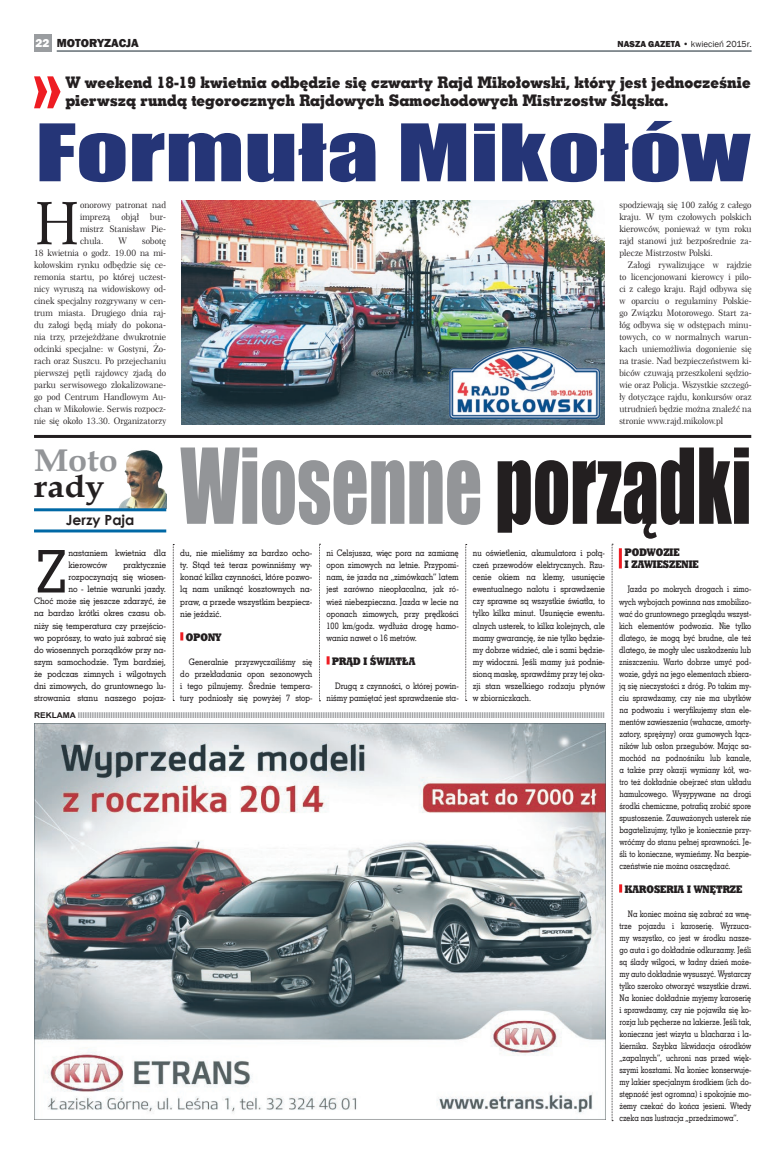
<style>
.page{position:relative;width:780px;height:1154px;background:#fff}
.page>*{position:absolute;margin:0;border:0;box-sizing:border-box;transform-origin:0 0}
.t1{font:96.5px "Impact";color:#939598;scale:.76 1}
.t2{font:73.2px "Impact";color:#253577;scale:1.4 1}
.t3{font:59.2px "Century 751 No 2 EU";color:#231f20;scale:.95 1}
.t4{font:59px "Geo Slab 703 Md EU";color:#231f20;scale:.9 1}
.t5{font:700 31.3px "Book Antiqua";color:#939598;scale:1.09 1}
.t6{font:700 31.3px "Book Antiqua";color:#231f20;scale:1.09 1}
.t7{font:16px/18px "Geo Slab 703 X Bd EU";color:#231f20}
.t8{font:700 14px "Century Gothic";color:#231f20}
.t9{font:800 12px "Franklin Gothic";color:#231f20}
.t10{font:11px/12px "Geo Slab 712 X Bd EU";color:#231f20;scale:.85 1}
.t11{font:9px/12px "Geo Slab 703 Md EU";color:#231f20;text-align:justify;scale:.81 1}
.t12{font:9px/12px "Geo Slab 703 Md EU";color:#231f20;text-align:justify;scale:.85 1}
.t13{font:9px/12px "Century 751 No 2 EU";color:#231f20;text-align:justify;scale:.95 1}
.t14{font:9px/12px "Geo Slab 703 Md EU";color:#231f20;scale:.9 1}
.t15{font:9px/12px "Century 751 No 2 EU";color:#231f20;text-align:justify;scale:.94 1}
.t16{font:9px "Franklin Gothic";color:#231f20}
.t17{font:700 8px "Arial";color:#939598;scale:1.05 1}
.s1{color:#fff}
.s2{font-weight:800}
.s3{color:#231f20}
</style>
<div class="page">
<div style="left:34px;top:34px;width:17px;height:17px;background:#9a9da0"></div>
<hr style="left:57px;top:51px;width:694px;height:1px;background:#15242e">
<img style="left:34px;top:724px;width:571px;height:396px">
<img style="left:118px;top:450px;width:48px;height:58px">
<hr style="left:34px;top:529px;width:132px;height:3px;background:#0068a5">
<hr style="left:34px;top:508px;width:132px;height:3px;background:#0068a5">
<svg style="left:34px;top:76px;width:27px;height:32px"></svg>
<svg style="left:173px;top:544px;width:1px;height:157px"></svg>
<svg style="left:319px;top:544px;width:1px;height:157px"></svg>
<svg style="left:465px;top:544px;width:2px;height:157px"></svg>
<svg style="left:611px;top:544px;width:2px;height:577px"></svg>
<svg style="left:180px;top:632px;width:3px;height:8px"></svg>
<svg style="left:326px;top:656px;width:3px;height:8px"></svg>
<hr style="left:619px;top:548px;width:3px;height:20px;background:#ee1d23">
<svg style="left:619px;top:884px;width:3px;height:8px"></svg>
<hr style="left:34px;top:435px;width:717px;height:3px;background:#231f20">
<img style="left:182px;top:200px;width:423px;height:224px">
<img style="left:447px;top:347px;width:154px;height:72px">
<h3 class="t9" style="left:35px;top:35px;width:105px"><span class="s1">22</span> MOTORYZACJA</h3>
<p class="t16" style="left:617px;top:38px;width:135px"><span class="s2">NASZA GAZETA</span> • kwiecień 2015r.</p>
<h3 class="t7" style="left:65px;top:73px;width:687px">W weekend 18-19 kwietnia odbędzie się czwarty Rajd Mikołowski, który jest jednocześnie pierwszą rundą tegorocznych Rajdowych Samochodowych Mistrzostw Śląska.</h3>
<h2 class="t2" style="left:35px;top:96px;width:512px">Formuła Mikołów</h2>
<h3 class="t3" style="left:34px;top:187px;width:50px">H</h3>
<p class="t13" style="left:80px;top:199px;width:92px">onorowy patronat nad imprezą objął bur&shy;mistrz Stanisław Pie&shy;chula.</p>
<p class="t13" style="left:34px;top:235px;width:141px;text-indent:108px">sobotę 18 kwietnia o godz. 19.00 na mi&shy;kołowskim rynku odbędzie się ce&shy;remonia startu, po której uczest&shy;nicy wyruszą na widowiskowy od&shy;cinek specjalny rozgrywany w cen&shy;trum miasta. Drugiego dnia raj&shy;du załogi będą miały do pokona&shy;nia trzy, przejeżdżane dwukrotnie odcinki specjalne: w Gostyni, Żo&shy;rach oraz Suszcu. Po przejechaniu pierwszej pętli rajdowcy zjadą do parku serwisowego zlokalizowane&shy;go pod Centrum Handlowym Au&shy;chan w Mikołowie. Serwis rozpocz&shy;nie się około 13.30. Organizatorzy</p>
<p class="t13" style="left:119px;top:235px;width:10px">W</p>
<h3 class="t5" style="left:34px;top:439px;width:78px">Moto</h3>
<h3 class="t6" style="left:34px;top:465px;width:66px">rady</h3>
<h3 class="t8" style="left:66px;top:509px;width:70px">Jerzy Paja</h3>
<p class="t13" style="left:619px;top:199px;width:141px">spodziewają się 100 załóg z całego kraju. W tym czołowych polskich kierowców, ponieważ w tym roku rajd stanowi już bezpośrednie za&shy;plecze Mistrzostw Polski.</p>
<p class="t15" style="left:619px;top:259px;width:142px;text-indent:9px">Załogi rywalizujące w rajdzie to licencjonowani kierowcy i pilo&shy;ci z całego kraju. Rajd odbywa się w oparciu o regulaminy Polskie&shy;go Związku Motorowego. Start za&shy;łóg odbywa się w odstępach minu&shy;towych, co w normalnych warun&shy;kach uniemożliwia dogonienie się na trasie. Nad bezpieczeństwem ki&shy;biców czuwają przeszkoleni sędzio&shy;wie oraz Policja. Wszystkie szczegó&shy;ły dotyczące rajdu, konkursów oraz utrudnień będzie można znaleźć na stronie www.rajd.mikolow.pl</p>
<h1 class="t1" style="left:180px;top:411px;width:752px">Wiosenne <span class="s3">porządki</span></h1>
<p class="t12" style="left:473px;top:547px;width:157px">nu oświetlenia, akumulatora i połą&shy;czeń przewodów elektrycznych. Rzu&shy;cenie okiem na klemy, usunięcie ewentualnego nalotu i sprawdzenie czy sprawne są wszystkie światła, to tylko kilka minut. Usunięcie ewentu&shy;alnych usterek, to kilka kolejnych, ale mamy gwarancję, że nie tylko będzie&shy;my dobrze widzieć, ale i sami będzie&shy;my widoczni. Jeśli mamy już podnie&shy;sioną maskę, sprawdźmy przy tej oka&shy;zji stan wszelkiego rodzaju płynów w zbiorniczkach.</p>
<p class="t10" style="left:624px;top:547px;width:18px">PODWOZIE<br>I ZAWIESZENIE</p>
<h3 class="t4" style="left:34px;top:536px;width:40px">Z</h3>
<p class="t14" style="left:68px;top:547px;width:110px">nastaniem kwietnia dla kierowców</p>
<p class="t12" style="left:326px;top:547px;width:157px">ni Celsjusza, więc pora na zamianę opon zimowych na letnie. Przypomi&shy;nam, że jazda na „zimówkach” latem jest zarówno nieopłacalna, jak ró&shy;wież niebezpieczna. Jazda w lecie na oponach zimowych, przy prędkości 100 km/godz. wydłuża drogę hamo&shy;wania nawet o 16 metrów.</p>
<p class="t10" style="left:332px;top:655px;width:18px">PRĄD</p>
<p class="t10" style="left:363px;top:655px;width:17px">I ŚWIATŁA</p>
<p class="t12" style="left:326px;top:679px;width:157px;text-align:right">Drugą z czynności, o której powin&shy;niśmy pamiętać jest sprawdzenie sta-</p>
<p class="t14" style="left:34px;top:559px;width:148px;text-align:right">praktycznie<br>rozpoczynają się wiosen-<br>no - letnie warunki jazdy.<br>Choć może się jeszcze zdarzyć, że na bardzo krótki okres czasu ob&shy;niży się temperatura czy przejścio&shy;wo poprószy, to wato już zabrać się do wiosennych porządków przy na&shy;szym samochodzie. Tym bardziej, że podczas zimnych i wilgotnych dni zimowych, do gruntownego lu&shy;strowania stanu naszego pojaz-</p>
<p class="t14" style="left:180px;top:547px;width:148px;text-align:justify">du, nie mieliśmy za bardzo ocho&shy;ty. Stąd też teraz powinniśmy wy&shy;konać kilka czynności, które pozwo&shy;lą nam uniknąć kosztownych na&shy;praw, a przede wszystkim bezpiecz&shy;nie jeździć.</p>
<p class="t11" style="left:619px;top:583px;width:164px;text-indent:9px">Jazda po mokrych drogach i zimo&shy;wych wybojach powinna nas zmobilizo&shy;wać do gruntownego przeglądu wszyst&shy;kich elementów podwozia. Nie tylko dlatego, że mogą być brudne, ale też dlatego, że mogły ulec uszkodzeniu lub zniszczeniu. Warto dobrze umyć pod&shy;wozie, gdyż na jego elementach zbiera&shy;ją się nieczystości z dróg. Po takim my&shy;ciu sprawdzamy, czy nie ma ubytków na podwoziu i weryfikujemy stan ele&shy;mentów zawieszenia (wahacze, amorty&shy;zatory, sprężyny) oraz gumowych łącz&shy;ników lub osłon przegubów. Mając sa&shy;mochód na podnośniku lub kanale, a także przy okazji wymiany kół, wa&shy;tro też dokładnie obejrzeć stan układu hamulcowego. Wysypywane na drogi środki chemiczne, potrafią zrobić spore spustoszenie. Zauważonych usterek nie bagatelizujmy, tylko je koniecznie przy&shy;wróćmy do stanu pełnej sprawności. Je&shy;śli to konieczne, wymieńmy. Na bezpie&shy;czeństwie nie można oszczędzać.</p>
<p class="t10" style="left:624px;top:883px;width:18px">KAROSERIA</p>
<p class="t10" style="left:687px;top:883px;width:18px">I WNĘTRZE</p>
<p class="t11" style="left:619px;top:907px;width:164px;text-indent:9px">Na koniec można się zabrać za wnę&shy;trze pojazdu i karoserię. Wyrzuca&shy;my wszystko, co jest w środku nasze&shy;go auta i go dokładnie odkurzamy. Jeśli są ślady wilgoci, w ładny dzień może&shy;my auto dokładnie wysuszyć. Wystarczy tylko szeroko otworzyć wszystkie drzwi.<br>Na koniec dokładnie myjemy karoserię i sprawdzamy, czy nie pojawiła się ko&shy;rozja lub pęcherze na lakierze. Jeśli tak, konieczna jest wizyta u blacharza i la&shy;kiernika. Szybka likwidacja ośrodków „zapalnych”, uchroni nas przed więk&shy;szymi kosztami. Na koniec konserwuje&shy;my lakier specjalnym środkiem (ich do&shy;stępność jest ogromna) i spokojnie mo&shy;żemy czekać do końca jesieni. Wtedy czeka nas lustracja „przedzimowa”.</p>
<p class="t10" style="left:186px;top:631px;width:19px">OPONY</p>
<p class="t12" style="left:180px;top:655px;width:157px;text-indent:9px">Generalnie przyzwyczailiśmy się do przekładania opon sezonowych i tego pilnujemy. Średnie tempera&shy;tury podniosły się powyżej 7 stop-</p>
<p class="t17" style="left:34px;top:710px;width:545px"><span class="s3">REKLAMA</span> IIIIIIIIIIIIIIIIIIIIIIIIIIIIIIIIIIIIIIIIIIIIIIIIIIIIIIIIIIIIIIIIIIIIIIIIIIIIIIIIIIIIIIIIIIIIIIIIIIIIIIIIIIIIIIIIIIIIIIIIIIIIIIIIIIIIIIIIIIIIIIIIIIIIIIIIIIIIIIIIIIIIIIIIIIIIIIIIIIIIIIIIIIIIIIIIIIIIIIIIIIIIIIIIIIIIIIIIIIIIIIIIII</p>
</div>
